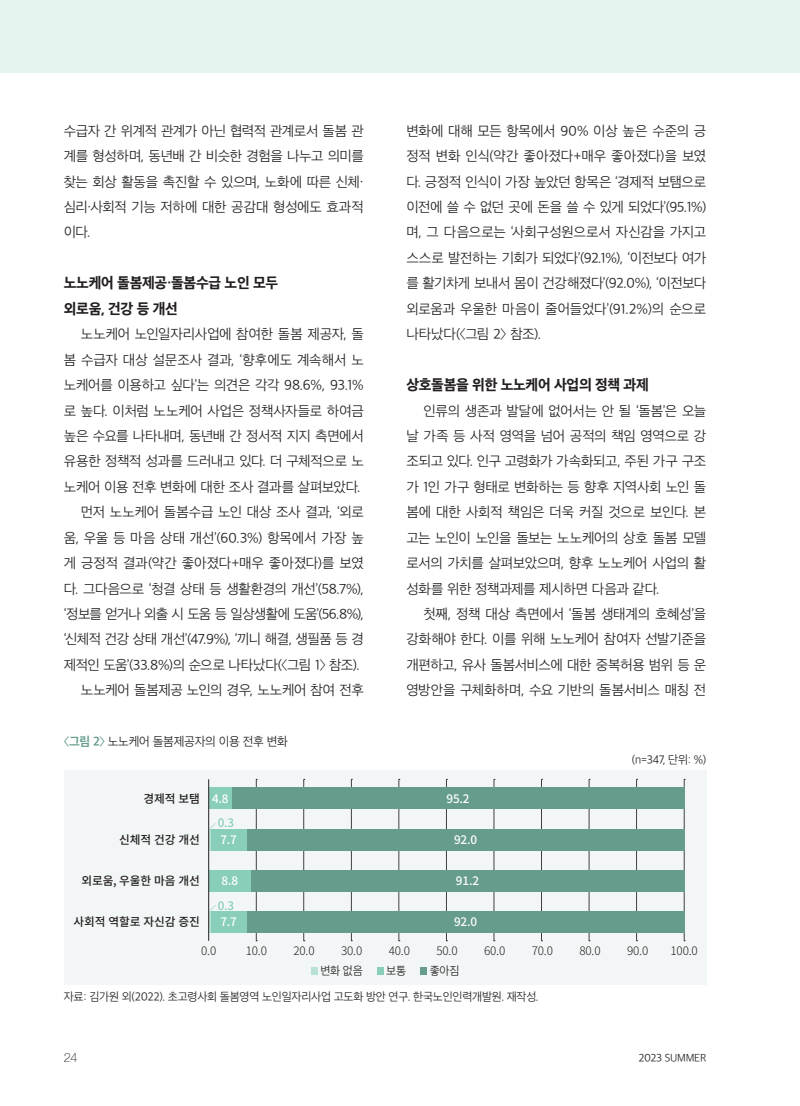
<style>
.page{position:relative;width:800px;height:1106px;background:#fff}
.page>*{position:absolute;margin:0;border:0;box-sizing:border-box;transform-origin:0 0}
.t1{font:14.25px/25.3px "SD Gothic Neoa h Ex Bd";letter-spacing:-.02em;color:#231f20}
.t2{font:13.5px/25.3px "SD Gothic Neoa c Lt";letter-spacing:-.025em;color:#231f20;text-align:justify}
.t3{font:100 12.75px "Helve Nue";color:#231f20}
.t4{font:12px "SD Gothic Neoa c Lt";letter-spacing:-.02em;color:#231f20}
.t5{font:300 11.7px "Noto Sans CJ Kkr";letter-spacing:-.01em;color:#231f20}
.t6{font:500 11.7px "Noto Sans CJ Kkr";letter-spacing:-.01em;color:#231f20}
.t7{font:500 11.7px "Noto Sans CJ Kkr";letter-spacing:-.01em;color:#fff}
.t8{font:500 11.7px "Noto Sans CJ Kkr";color:#88ceba}
.t9{font:11.25px "SD Gothic Neoa c Lt";letter-spacing:-.02em;color:#231f20}
.t10{font:10.5px "SD Gothic Neoa c Lt";letter-spacing:-.025em;color:#231f20}
.s1{font-family:"SD Gothic Neoa g Bd";color:#659c8e}
</style>
<div class="page">
<div style="left:0;top:0;width:799px;height:72px;background:#e5f4ef"></div>
<div style="left:64px;top:770px;width:642px;height:215px;background:#f3f6f6"></div>
<div style="left:311px;top:967px;width:7px;height:7px;background:#b8e0d4"></div>
<div style="left:376px;top:967px;width:7px;height:7px;background:#88ceba"></div>
<div style="left:420px;top:967px;width:7px;height:7px;background:#659c8e"></div>
<svg style="left:683px;top:779px;width:2px;height:162px"></svg>
<svg style="left:636px;top:779px;width:1px;height:162px"></svg>
<svg style="left:588px;top:779px;width:2px;height:162px"></svg>
<svg style="left:541px;top:779px;width:1px;height:162px"></svg>
<svg style="left:493px;top:779px;width:2px;height:162px"></svg>
<svg style="left:446px;top:779px;width:1px;height:162px"></svg>
<svg style="left:398px;top:779px;width:2px;height:162px"></svg>
<svg style="left:351px;top:779px;width:1px;height:162px"></svg>
<svg style="left:303px;top:779px;width:2px;height:162px"></svg>
<svg style="left:256px;top:779px;width:1px;height:162px"></svg>
<div style="left:232px;top:787px;width:452px;height:22px;background:#659c8e"></div>
<div style="left:209px;top:787px;width:23px;height:22px;background:#88ceba"></div>
<div style="left:251px;top:870px;width:433px;height:21px;background:#659c8e"></div>
<div style="left:209px;top:870px;width:42px;height:21px;background:#88ceba"></div>
<div style="left:247px;top:829px;width:437px;height:21px;background:#659c8e"></div>
<div style="left:210px;top:829px;width:37px;height:21px;background:#88ceba"></div>
<div style="left:247px;top:911px;width:437px;height:21px;background:#659c8e"></div>
<div style="left:210px;top:911px;width:37px;height:21px;background:#88ceba"></div>
<hr style="left:208px;top:779px;width:1px;height:161px;background:#231f20">
<svg style="left:209px;top:822px;width:7px;height:28px"></svg>
<svg style="left:209px;top:904px;width:7px;height:28px"></svg>
<p class="t2" style="left:64px;top:118px;width:301px;text-align:left">수급자 간 위계적 관계가 아닌 협력적 관계로서 돌봄 관 계를 형성하며, 동년배 간 비슷한 경험을 나누고 의미를 찾는 회상 활동을 촉진할 수 있으며, 노화에 따른 신체・심리・사회적 기능 저하에 대한 공감대 형성에도 효과적 이다.</p>
<p class="t1" style="left:64px;top:270px;width:216px">노노케어 돌봄제공・ 돌봄수급 노인 모두 외로움, 건강 등 개선</p>
<p class="t2" style="left:64px;top:321px;width:301px;text-align:right">노노케어 노인일자리사업에 참여한 돌봄 제공자, 돌<br>봄 수급자 대상 설문조사 결과, ‘향후에도 계속해서 노 노케어를 이용하고 싶다’는 의견은 각각 98.6%, 93.1% 로 높다. 이처럼 노노케어 사업은 정책사자들로 하여금 높은 수요를 나타내며, 동년배 간 정서적 지지 측면에서 유용한 정책적 성과를 드러내고 있다. 더 구체적으로 노 노케어 이용 전후 변화에 대한 조사 결과를 살펴보았다. 먼저 노노케어 돌봄수급 노인 대상 조사 결과, ‘외로 움, 우울 등 마음 상태 개선’(60.3%) 항목에서 가장 높 게 긍정적 결과(약간 좋아졌다+매우 좋아졌다)를 보였 다. 그다음으로 ‘청결 상태 등 생활환경의 개선’(58.7%), ‘정보를 얻거나 외출 시 도움 등 일상생활에 도움’(56.8%), ‘신체적 건강 상태 개선’(47.9%), ‘끼니 해결, 생필품 등 경 제적인 도움’(33.8%)의 순으로 나타났다(〈그림 1〉 참조). 노노케어 돌봄제공 노인의 경우, 노노케어 참여 전후</p>
<p class="t4" style="left:64px;top:735px;width:225px"><span class="s1">〈그림 2〉</span> 노노케어 돌봄제공자의 이용 전후 변화</p>
<p class="t2" style="left:406px;top:118px;width:301px">변화에 대해 모든 항목에서 90% 이상 높은 수준의 긍 정적 변화 인식(약간 좋아졌다+매우 좋아졌다)을 보였 다. 긍정적 인식이 가장 높았던 항목은 ‘경제적 보탬으로 이전에 쓸 수 없던 곳에 돈을 쓸 수 있게 되었다’(95.1%) 며, 그 다음으로는 ‘사회구성원으로서 자신감을 가지고 스스로 발전하는 기회가 되었다’(92.1%), ‘이전보다 여가 를 활기차게 보내서 몸이 건강해졌다’(92.0%), ‘이전보다 외로움과 우울한 마음이 줄어들었다’(91.2%)의 순으로 나타났다(〈그림 2〉 참조).</p>
<p class="t1" style="left:406px;top:372px;width:244px">상호돌봄을 위한 노노케어 사업의 정책 과제</p>
<p class="t2" style="left:406px;top:398px;width:301px;text-indent:17px">인류의 생존과 발달에 없어서는 안 될 ‘돌봄’은 오늘 날 가족 등 사적 영역을 넘어 공적의 책임 영역으로 강 조되고 있다. 인구 고령화가 가속화되고, 주된 가구 구조 가 1인 가구 형태로 변화하는 등 향후 지역사회 노인 돌 봄에 대한 사회적 책임은 더욱 커질 것으로 보인다. 본 고는 노인이 노인을 돌보는 노노케어의 상호 돌봄 모델 로서의 가치를 살펴보았으며, 향후 노노케어 사업의 활 성화를 위한 정책과제를 제시하면 다음과 같다.</p>
<p class="t2" style="left:406px;top:601px;width:301px;text-indent:17px">첫째, 정책 대상 측면에서 ‘돌봄 생태계의 호혜성’을 강화해야 한다. 이를 위해 노노케어 참여자 선발기준을 개편하고, 유사 돌봄서비스에 대한 중복허용 범위 등 운 영방안을 구체화하며, 수요 기반의 돌봄서비스 매칭 전</p>
<p class="t9" style="left:631px;top:754px;width:76px">(n=347, 단위: %)</p>
<p class="t6" style="left:143px;top:792px;width:58px">경제적 보탬</p>
<p class="t6" style="left:119px;top:833px;width:82px">신체적 건강 개선</p>
<p class="t6" style="left:81px;top:874px;width:120px">외로움, 우울한 마음 개선</p>
<p class="t6" style="left:73px;top:915px;width:128px">사회적 역할로 자신감 증진</p>
<p class="t7" style="left:212px;top:792px;width:18px">4.8</p>
<p class="t7" style="left:446px;top:792px;width:25px">95.2</p>
<p class="t8" style="left:218px;top:816px;width:18px">0.3</p>
<p class="t7" style="left:220px;top:833px;width:18px">7.7</p>
<p class="t7" style="left:454px;top:833px;width:25px">92.0</p>
<p class="t7" style="left:221px;top:874px;width:18px">8.8</p>
<p class="t7" style="left:456px;top:874px;width:25px">91.2</p>
<p class="t8" style="left:218px;top:898px;width:18px">0.3</p>
<p class="t7" style="left:220px;top:915px;width:18px">7.7</p>
<p class="t7" style="left:454px;top:915px;width:25px">92.0</p>
<p class="t5" style="left:201px;top:944px;width:17px">0.0</p>
<p class="t5" style="left:246px;top:944px;width:23px">10.0</p>
<p class="t5" style="left:293px;top:944px;width:23px">20.0</p>
<p class="t5" style="left:341px;top:944px;width:23px">30.0</p>
<p class="t5" style="left:388px;top:944px;width:23px">40.0</p>
<p class="t5" style="left:436px;top:944px;width:23px">50.0</p>
<p class="t5" style="left:484px;top:944px;width:23px">60.0</p>
<p class="t5" style="left:531px;top:944px;width:23px">70.0</p>
<p class="t5" style="left:579px;top:944px;width:23px">80.0</p>
<p class="t5" style="left:627px;top:944px;width:23px">90.0</p>
<p class="t5" style="left:670px;top:944px;width:29px">100.0</p>
<p class="t9" style="left:320px;top:965px;width:44px">변화 없음</p>
<p class="t9" style="left:386px;top:965px;width:21px">보통</p>
<p class="t9" style="left:429px;top:965px;width:31px">좋아짐</p>
<p class="t9" style="left:64px;top:990px;width:476px">자료: 김가원 외(2022). 초고령사회 돌봄영역 노인일자리사업 고도화 방안 연구. 한국노인인력개발원. 재작성.</p>
<p class="t3" style="left:64px;top:1049px;width:15px">24</p>
<p class="t10" style="left:638px;top:1052px;width:69px">2023 SUMMER</p>
</div>
